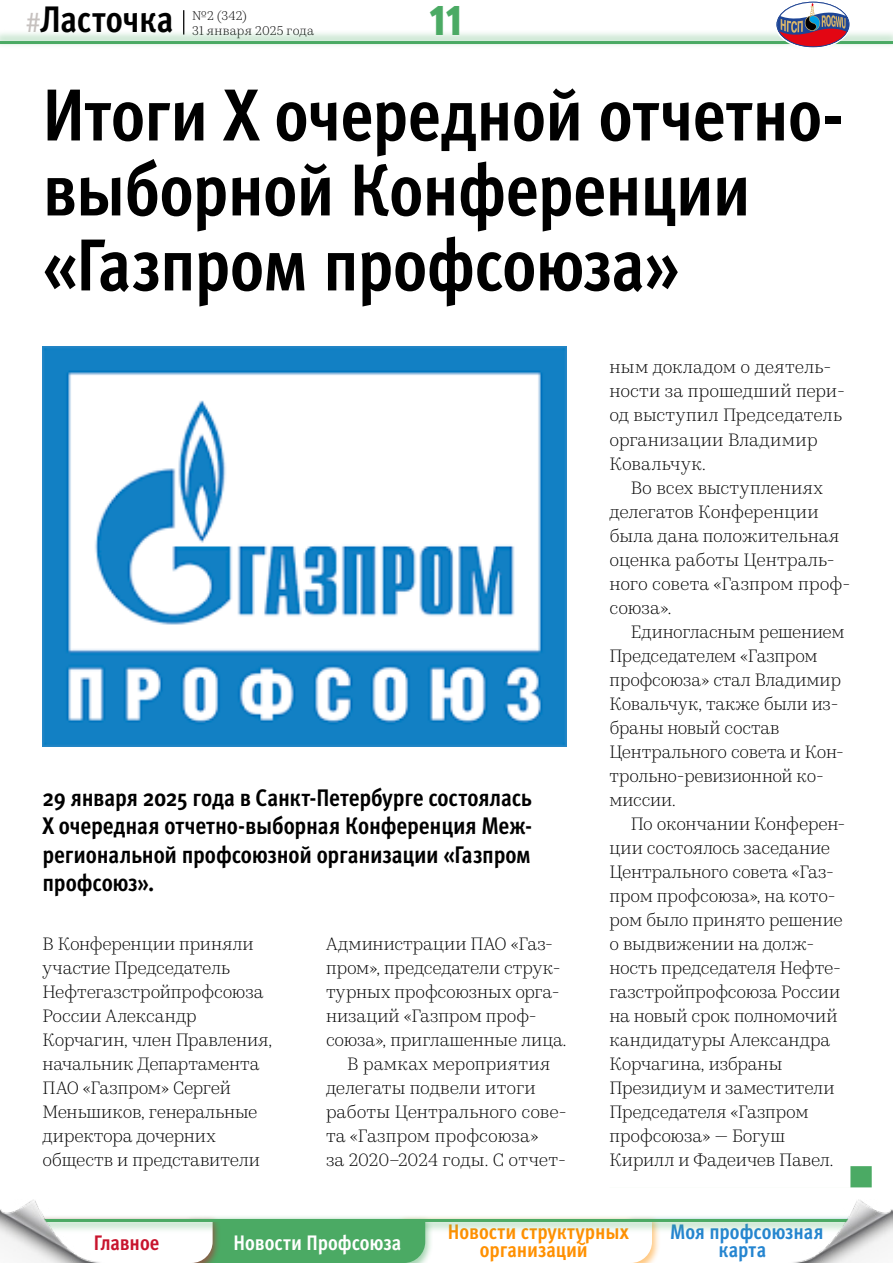
<style>
.page{position:relative;width:893px;height:1263px;background:#fff}
.page>*{position:absolute;margin:0;border:0;box-sizing:border-box;transform-origin:0 0}
.t1{font:700 condensed 73.5px/75px "Meta Pro";letter-spacing:-.01em;color:#000}
.t2{font:900 condensed 43.5px "Meta Pro";color:#4baa64}
.t3{font:700 condensed 36.9px "Meta Pro";letter-spacing:-.005em;color:#000}
.t4{font:700 condensed 24px/28.5px "Meta Pro";letter-spacing:-.01em;color:#000;text-align:justify}
.t5{font:700 condensed 21px/18px "Meta Pro";color:#ff9000;text-align:center}
.t6{font:700 condensed 21px/18px "Meta Pro";letter-spacing:-.005em;color:#2585d0;text-align:center}
.t7{font:700 condensed 21px "Meta Pro";color:#fff}
.t8{font:700 condensed 21px "Meta Pro";letter-spacing:-.005em;color:#c8142d}
.t9{font:300 18px/24px "Kazimir Text";letter-spacing:-.005em;color:#000}
.t10{font:300 18px "Kazimir Text";letter-spacing:.015em;color:#000}
.t11{font:300 12.75px/15px "Kazimir Text";letter-spacing:.02em;color:#000}
.s1{font-weight:400;font-stretch:normal;font-size:27px;color:#c6c1bf}
</style>
<div class="page">
<div style="left:609px;top:1166px;width:263px;height:21px;background:#4baa64"></div>
<div style="left:609px;top:1165px;width:241px;height:23px;background:#fff"></div>
<img style="left:43px;top:347px;width:524px;height:400px">
<svg style="left:183px;top:10px;width:1px;height:19px"></svg>
<svg style="left:193px;top:1234px;width:466px;height:29px"></svg>
<div style="left:0;top:1214px;width:893px;height:20px;background:#4baa64;opacity:.3"></div>
<hr style="left:0;top:1219px;width:893px;height:3px;background:#4baa64">
<div style="left:0;top:29px;width:893px;height:20px;background:#4baa64;opacity:.3"></div>
<hr style="left:0;top:41px;width:893px;height:3px;background:#4baa64">
<svg style="left:775px;top:2px;width:75px;height:46px"></svg>
<div style="left:775px;top:0;width:75px;height:48px;border:1px solid #fff;border-radius:50%"></div>
<img style="left:0;top:1199px;width:104px;height:64px">
<img style="left:789px;top:1199px;width:104px;height:64px">
<h3 class="t3" style="left:26px;top:-9px;width:149px"><span class="s1">#</span>Ласточка</h3>
<p class="t11" style="left:192px;top:7px;width:123px">№2 (342)<br>31 января 2025 года</p>
<h2 class="t2" style="left:429px;top:-14px;width:36px">11</h2>
<h1 class="t1" style="left:43px;top:73px;width:797px">Итоги Х очередной отчетно&shy;выборной Конференции «Газпром профсоюза»</h1>
<h3 class="t4" style="left:43px;top:782px;width:491px">29 января 2025 года в Санкт-Петербурге состоялась Х очередная отчетно-выборная Кон фе рен ция Меж&shy;регио наль ной проф союзной организации «Газпром проф союз».</h3>
<p class="t9" style="left:43px;top:931px;width:231px">В Конференции приняли учас тие Председатель<br>Нефтегаз строй проф союза<br>России Александр<br>Корчагин, член Правления, начальник Департамента<br>ПАО «Газ пром» Сергей<br>Меньшиков, генеральные директора дочерних<br>об ществ и представители</p>
<p class="t9" style="left:326px;top:931px;width:226px">Адми нистрации ПАО «Газ-</p>
<p class="t9" style="left:326px;top:955px;width:236px">пром», председатели струк-</p>
<p class="t9" style="left:326px;top:979px;width:235px">турных проф союзных орга-</p>
<p class="t9" style="left:326px;top:1003px;width:210px">низаций «Газпром проф-</p>
<p class="t9" style="left:326px;top:1027px;width:242px">союза», приглашенные лица.</p>
<p class="t10" style="left:347px;top:1051px;width:204px">В рамках мероприятия</p>
<p class="t9" style="left:326px;top:1075px;width:211px">делегаты подвели итоги</p>
<p class="t9" style="left:326px;top:1099px;width:242px">работы Цен траль ного сове-</p>
<p class="t9" style="left:326px;top:1123px;width:214px">та «Газпром проф союза»</p>
<p class="t9" style="left:326px;top:1147px;width:241px">за 2020–2024 годы. С отчет-</p>
<p class="t9" style="left:609px;top:354px;width:237px">ным докладом о деятель&shy;ности за прошедший пери&shy;од выступил Председатель организации Владимир<br>Ковальчук.</p>
<p class="t9" style="left:609px;top:474px;width:240px;text-indent:21px">Во всех выступлениях делегатов Конференции была дана положительная оценка работы Централь&shy;ного совета «Газпром проф&shy;союза».</p>
<p class="t9" style="left:609px;top:618px;width:236px;text-indent:21px">Единогласным решением<br>Председателем «Газпром проф союза» стал Владимир<br>Ковальчук, также были из&shy;браны новый состав<br>Центрального совета и Кон&shy;троль но- ревизионной ко&shy;миссии.</p>
<p class="t9" style="left:609px;top:810px;width:235px;text-indent:21px">По окончании Конфе рен&shy;ции состоялось заседание<br>Централь ного совета «Газ&shy;пром проф союза», на кото&shy;ром было принято решение о выдвижении на долж&shy;ность председателя Нефте&shy;газ строй проф союза России на новый срок полномочий кандидатуры Александра<br>Корчагина, избраны<br>Президиум и заместители<br>Пред седателя «Газпром проф союза» — Богуш<br>Кирилл и Фадеичев Павел.</p>
<p class="t8" style="left:94px;top:1226px;width:67px">Главное</p>
<p class="t7" style="left:234px;top:1226px;width:169px">Новости Профсоюза</p>
<p class="t5" style="left:448px;top:1222px;width:182px">Новости структурных организаций</p>
<p class="t6" style="left:670px;top:1222px;width:155px">Моя профсоюзная карта</p>
</div>
